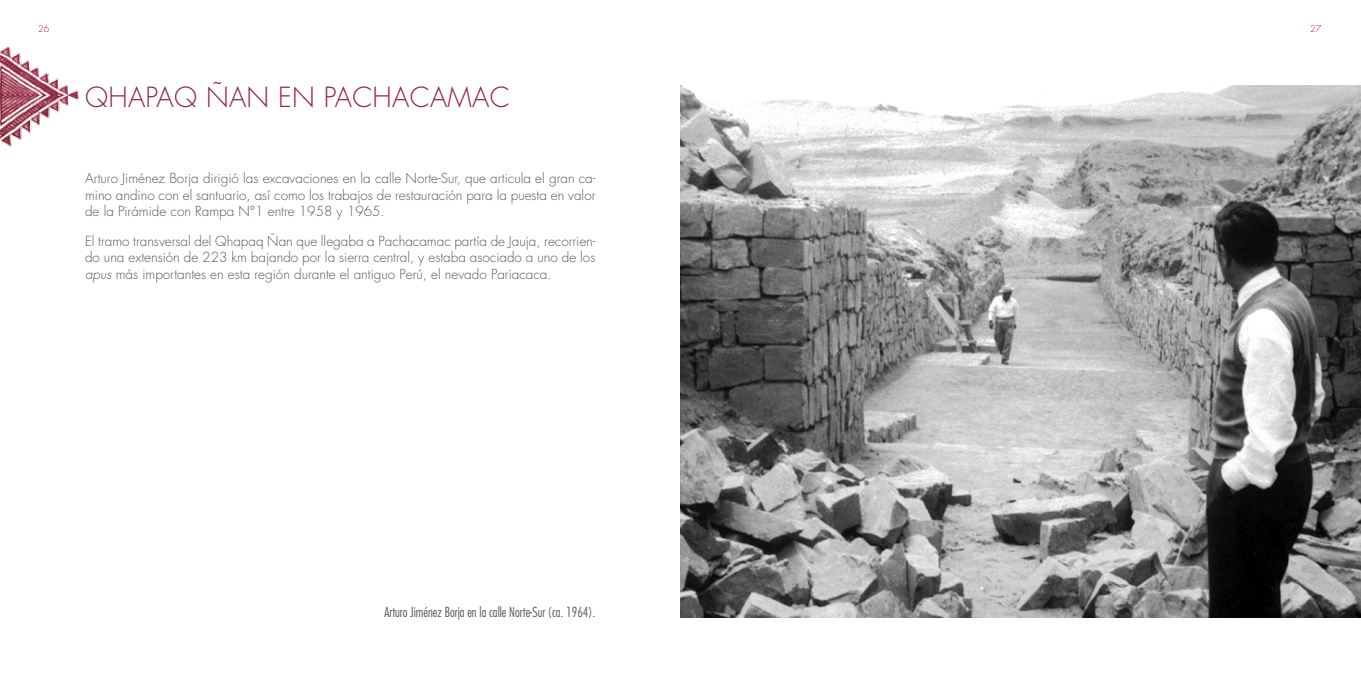
<style>
.page{position:relative;width:1361px;height:681px;background:#fff}
.page>*{position:absolute;margin:0;border:0;box-sizing:border-box;transform-origin:0 0}
.t1{font:300 27px "Futura Std";letter-spacing:.01em;color:#96234a}
.t2{font:300 13.5px/16.5px "Futura Std";color:#575756;text-align:justify}
.t3{font:300 condensed 13.5px "Futura Std";color:#575756}
.t4{font:300 9px "Futura Std";color:#96234a}
.s1{font-style:italic}
</style>
<div class="page">
<img style="left:0;top:46px;width:79px;height:101px">
<img style="left:680px;top:85px;width:681px;height:532px">
<p class="t4" style="left:38px;top:23px;width:13px">26</p>
<p class="t4" style="left:1310px;top:23px;width:13px">27</p>
<h1 class="t1" style="left:85px;top:81px;width:426px">QHAPAQ ÑAN EN PACHACAMAC</h1>
<p class="t2" style="left:85px;top:170px;width:512px">Arturo Jiménez Borja dirigió las excavaciones en la calle Norte-Sur, que articula el gran ca&shy;mino andino con el santuario, así como los trabajos de restauración para la puesta en valor de la Pirámide con Rampa N°1 entre 1958 y 1965.</p>
<p class="t2" style="left:85px;top:233px;width:512px">El tramo transversal del Qhapaq Ñan que llegaba a Pachacamac partía de Jauja, recorrien&shy;do una extensión de 223 km bajando por la sierra central, y estaba asociado a uno de los <span class="s1">apus</span> más importantes en esta región durante el antiguo Perú, el nevado Pariacaca.</p>
<p class="t3" style="left:384px;top:604px;width:212px">Arturo Jiménez Borja en la calle Norte-Sur (ca. 1964).</p>
</div>
